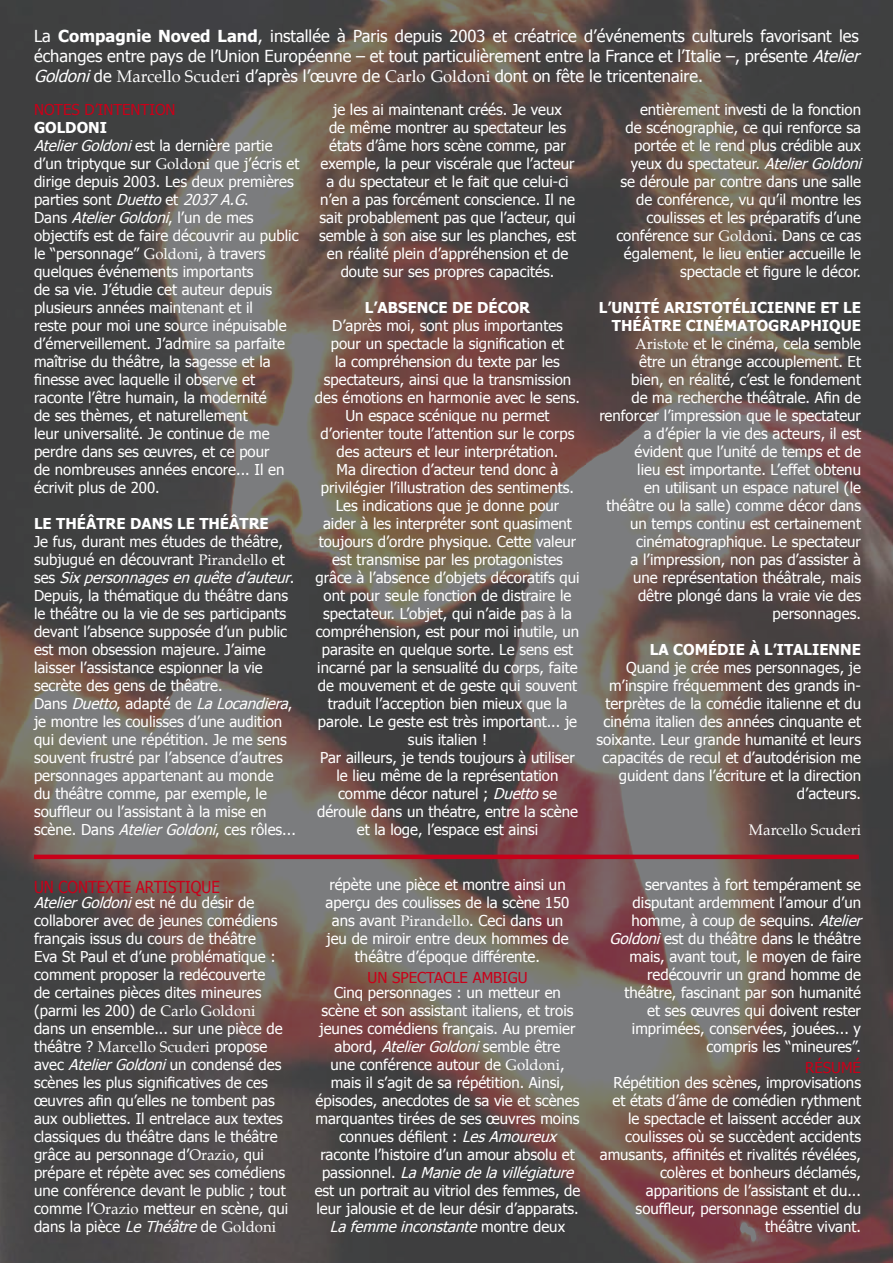
<style>
.page{position:relative;width:893px;height:1263px;background:#fff}
.page>*{position:absolute;margin:0;border:0;box-sizing:border-box;transform-origin:0 0}
.t1{font:16.5px/19.8px "Tahoma";color:#fff}
.t2{font:16.5px "Tahoma";color:#c90019;scale:.91 1}
.t3{font:15px/18px "Tahoma";color:#fff;text-align:center}
.t4{font:700 15px "Tahoma";color:#fff}
.t5{font:15px "Tahoma";color:#c90019}
.t6{font:15px "Palatino";color:#fff}
.s1{font-weight:700}
.s2{font-style:italic}
.s3{font-family:"Palatino"}
</style>
<div class="page">
<img style="left:0;top:0;width:893px;height:1263px">
<hr style="left:34px;top:855px;width:825px;height:4px;background:#c90019">
<p class="t1" style="left:34px;top:26px;width:832px">La <span class="s1">Compagnie Noved Land</span>, installée à Paris depuis 2003 et créatrice d’événements culturels favorisant les échanges entre pays de l’Union Européenne – et tout particulièrement entre la France et l’Italie –, présente <span class="s2">Atelier<br>Goldoni</span>de <span class="s3">Marcello Scuderi</span> d’après l’œuvre de <span class="s3">Carlo Goldoni</span> dont on fête le tricentenaire.</p>
<p class="t5" style="left:34px;top:99px;width:143px">NOTES D’INTENTION</p>
<p class="t3" style="left:34px;top:118px;width:267px;text-align:left"><span class="s1">GOLDONI<br></span><span class="s2">AtelierGoldoni</span>est la dernière partie d’un triptyque sur <span class="s3">Goldoni</span> que j’écris et dirige depuis 2003. Les deux premières p a rt i e s s o n t <span class="s2">Duetto</span>et <span class="s2">2037A.G</span>.<br>D a n s <span class="s2">AtelierGoldoni</span>, l ’ u n d e m e s objectifs est de faire découvrir au public le “personnage” <span class="s3">Goldoni</span>, à travers quelques événements importants<br>de sa vie. J’étudie cet auteur depuis plusieurs années maintenant et il<br>reste pour moi une source inépuisable d’émerveillement. J’admire sa parfaite maîtrise du théâtre, la sagesse et la finesse avec laquelle il observe et raconte l’être humain, la modernité<br>de ses thèmes, et naturellement<br>leur universalité. Je continue de me perdre dans ses œuvres, et ce pour<br>de nombreuses années encore... Il en écrivit plus de 200.</p>
<p class="t4" style="left:34px;top:513px;width:236px">LE THÉÂTRE DANS LE THÉÂTRE</p>
<p class="t3" style="left:34px;top:532px;width:263px;text-align:left">Je fus, durant mes études de théâtre, subjugué en découvrant <span class="s3">Pirandello</span> et<br>s e s <span class="s2">Sixpersonnagesenquêted’auteur</span>.<br>Depuis, la thématique du théâtre dans le théâtre ou la vie de ses participants devant l’absence supposée d’un public est mon obsession majeure. J’aime laisser l’assistance espionner la vie secrète des gens de thêatre.<br>D a n s <span class="s2">Duetto</span>, a d a p t é d e <span class="s2">LaLocandiera</span>, je montre les coulisses d’une audition qui devient une répétition. Je me sens souvent frustré par l’absence d’autres personnages appartenant au monde<br>du théâtre comme, par exemple, le souffleur ou l’assistant à la mise en scène. Dans <span class="s2">AtelierGoldoni</span>, ces rôles...</p>
<p class="t3" style="left:319px;top:100px;width:259px">je les ai maintenant créés. Je veux<br>de même montrer au spectateur les états d’âme hors scène comme, par exemple, la peur viscérale que l’acteur a du spectateur et le fait que celui-ci n’en a pas forcément conscience. Il ne sait probablement pas que l’acteur, qui semble à son aise sur les planches, est en réalité plein d’appréhension et de doute sur ses propres capacités.</p>
<p class="t4" style="left:365px;top:297px;width:167px">L’ABSENCE DE DÉCOR</p>
<p class="t3" style="left:315px;top:316px;width:267px">D’après moi, sont plus importantes<br>pour un spectacle la signification et<br>la compréhension du texte par les spectateurs, ainsi que la transmission des émotions en harmonie avec le sens.<br>Un espace scénique nu permet d’orienter toute l’attention sur le corps des acteurs et leur interprétation.<br>Ma direction d’acteur tend donc à privilégier l’illustration des sentiments.<br>Les indications que je donne pour<br>aider à les interpréter sont quasiment toujours d’ordre physique. Cette valeur est transmise par les protagonistes grâce à l’absence d’objets décoratifs qui ont pour seule fonction de distraire le spectateur. L’objet, qui n’aide pas à la compréhension, est pour moi inutile, un parasite en quelque sorte. Le sens est incarné par la sensualité du corps, faite de mouvement et de geste qui souvent traduit l’acception bien mieux que la parole. Le geste est très important... je suis italien !<br>Par ailleurs, je tends toujours à utiliser le lieu même de la représentation comme décor naturel ; <span class="s2">Duetto</span>se déroule dans un théatre, entre la scène et la loge, l’espace est ainsi</p>
<p class="t3" style="left:640px;top:100px;width:222px">entièrement investi de la fonction</p>
<p class="t3" style="left:626px;top:118px;width:237px">de scénographie, ce qui renforce sa</p>
<p class="t3" style="left:634px;top:136px;width:228px">portée et le rend plus crédible aux</p>
<p class="t3" style="left:631px;top:154px;width:237px">yeux du spectateur. <span class="s2">AtelierGoldoni</span></p>
<p class="t3" style="left:620px;top:172px;width:242px">se déroule par contre dans une salle</p>
<p class="t3" style="left:636px;top:190px;width:226px">de conférence, vu qu’il montre les</p>
<p class="t3" style="left:646px;top:208px;width:216px">coulisses et les préparatifs d’une</p>
<p class="t3" style="left:616px;top:226px;width:246px">conférence sur <span class="s3">Goldoni</span>. Dans ce cas</p>
<p class="t3" style="left:624px;top:244px;width:239px">également, le lieu entier accueille le</p>
<p class="t3" style="left:680px;top:262px;width:182px">spectacle et figure le décor.</p>
<p class="t3" style="left:599px;top:298px;width:264px;text-align:right"><span class="s1">L’UNITÉ ARISTOTÉLICIENNE ET LE THÉÂTRE CINÉMATOGRAPHIQUE </span><span class="s3">Aristote</span> et le cinéma, cela semble<br>être un étrange accouplement. Et<br>bien, en réalité, c’est le fondement<br>de ma recherche théâtrale. Afin de renforcer l’impression que le spectateur a d’épier la vie des acteurs, il est évident que l’unité de temps et de<br>lieu est importante. L’effet obtenu<br>en utilisant un espace naturel (le théâtre ou la salle) comme décor dans un temps continu est certainement cinématographique. Le spectateur<br>a l’impression, non pas d’assister à<br>une représentation théâtrale, mais dêtre plongé dans la vraie vie des personnages.</p>
<p class="t4" style="left:650px;top:639px;width:213px">LA COMÉDIE À L’ITALIENNE</p>
<p class="t3" style="left:597px;top:658px;width:266px;text-align:right">Quand je crée mes personnages, je m’inspire fréquemment des grands in&shy;terprètes de la comédie italienne et du cinéma italien des années cinquante et soixante. Leur grande humanité et leurs capacités de recul et d’autodérision me guident dans l’écriture et la direction d’acteurs.</p>
<p class="t6" style="left:749px;top:817px;width:114px">Marcello Scuderi</p>
<p class="t2" style="left:34px;top:875px;width:206px">UN CONTEXTE ARTISTIQUE</p>
<p class="t3" style="left:34px;top:892px;width:256px;text-align:left"><span class="s2">AtelierGoldoni</span>e s t n é d u d é s i r d e collaborer avec de jeunes comédiens français issus du cours de théâtre<br>Eva St Paul et d’une problématique : comment proposer la redécouverte<br>de certaines pièces dites mineures (parmi les 200) de <span class="s3">Carlo Goldoni </span>dans un ensemble... sur une pièce de théâtre ? <span class="s3">Marcello Scuderi</span> propose avec <span class="s2">AtelierGoldoni</span>un condensé des scènes les plus significatives de ces œuvres afin qu’elles ne tombent pas aux oubliettes. Il entrelace aux textes classiques du théâtre dans le théâtre grâce au personnage d’<span class="s3">Orazio</span>, qui prépare et répète avec ses comédiens une conférence devant le public ; tout comme l’<span class="s3">Orazio</span> metteur en scène, qui dans la pièce <span class="s2">LeThéâtre</span>de <span class="s3">Goldoni</span></p>
<p class="t3" style="left:326px;top:874px;width:245px">répète une pièce et montre ainsi un aperçu des coulisses de la scène 150 ans avant <span class="s3">Pirandello</span>. Ceci dans un jeu de miroir entre deux hommes de théâtre d’époque différente.</p>
<p class="t5" style="left:368px;top:967px;width:161px">UN SPECTACLE AMBIGU</p>
<p class="t3" style="left:315px;top:982px;width:267px">Cinq personnages : un metteur en scène et son assistant italiens, et trois jeunes comédiens français. Au premier abord, <span class="s2">AtelierGoldoni</span>semble être<br>une conférence autour de <span class="s3">Goldoni</span>, mais il s’agit de sa répétition. Ainsi, épisodes, anecdotes de sa vie et scènes marquantes tirées de ses œuvres moins connues défilent : <span class="s2">LesAmoureux </span>raconte l’histoire d’un amour absolu et p a s s i o n n e l . <span class="s2">LaManiedelavillégiature </span>est un portrait au vitriol des femmes, de leur jalousie et de leur désir d’apparats.<br><span class="s2">Lafemmeinconstante</span>m o n t r e d e u x</p>
<p class="t3" style="left:645px;top:875px;width:218px">servantes à fort tempérament se</p>
<p class="t3" style="left:633px;top:893px;width:230px">disputant ardemment l’amour d’un</p>
<p class="t3" style="left:631px;top:911px;width:236px">homme, à coup de sequins. <span class="s2">Atelier</span></p>
<p class="t3" style="left:609px;top:929px;width:253px"><span class="s2">Goldoni</span>est du théâtre dans le théâtre</p>
<p class="t3" style="left:630px;top:947px;width:233px">mais, avant tout, le moyen de faire</p>
<p class="t3" style="left:647px;top:965px;width:215px">redécouvrir un grand homme de</p>
<p class="t3" style="left:624px;top:983px;width:238px">théâtre, fascinant par son humanité</p>
<p class="t3" style="left:647px;top:1001px;width:215px">et ses œuvres qui doivent rester</p>
<p class="t3" style="left:632px;top:1019px;width:231px">imprimées, conservées, jouées... y</p>
<p class="t3" style="left:706px;top:1037px;width:156px">compris les “mineures”.</p>
<p class="t5" style="left:805px;top:1057px;width:57px">RÉSUMÉ</p>
<p class="t3" style="left:600px;top:1073px;width:263px;text-align:right">Répétition des scènes, improvisations et états d’âme de comédien rythment le spectacle et laissent accéder aux coulisses où se succèdent accidents amusants, affinités et rivalités révélées, colères et bonheurs déclamés, apparitions de l’assistant et du... souffleur, personnage essentiel du théâtre vivant.</p>
</div>
